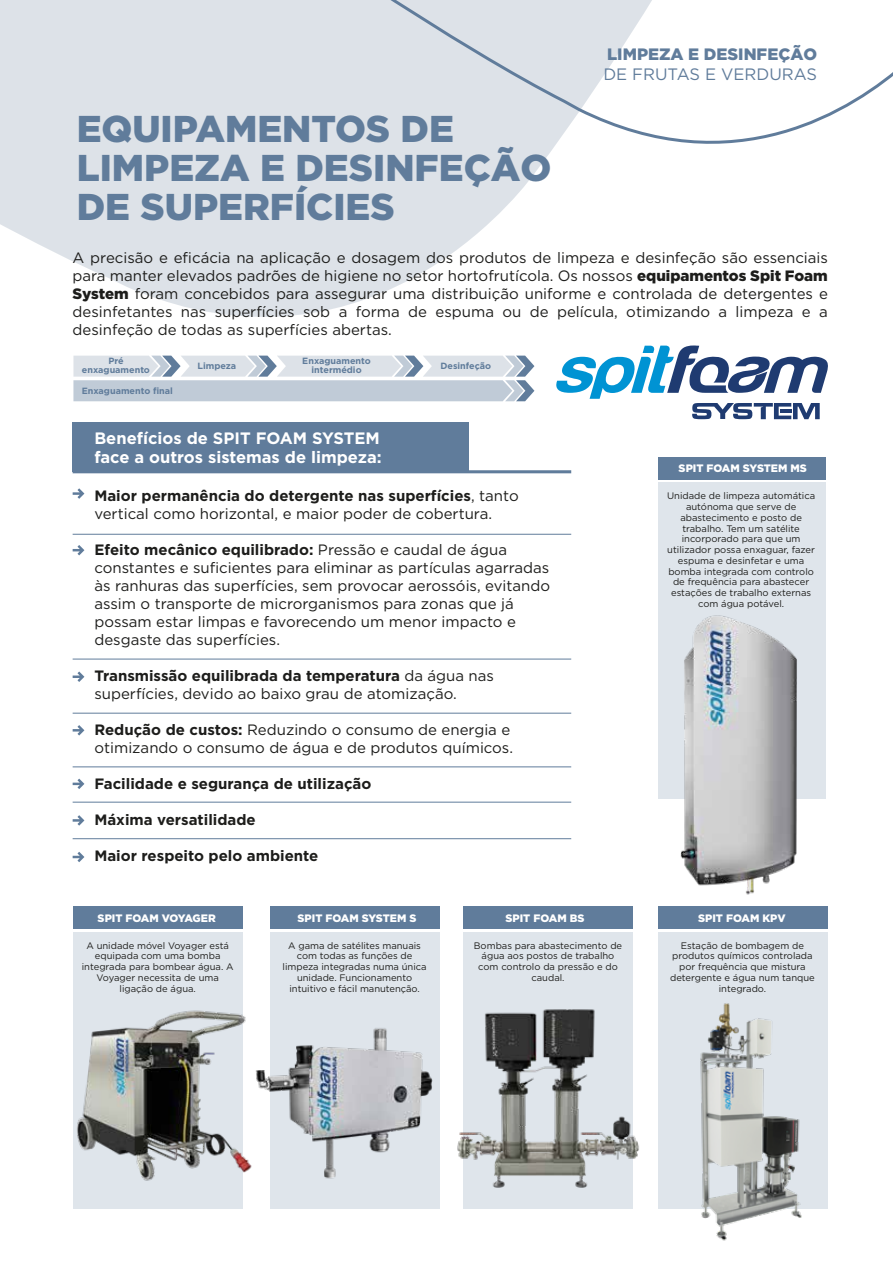
<style>
.page{position:relative;width:893px;height:1263px;background:#fff}
.page>*{position:absolute;margin:0;border:0;box-sizing:border-box;transform-origin:0 0}
.t1{font:900 37.35px/39.2px "Gotham";color:#607c9b}
.t2{font:700 16.5px/19.8px "Gotham";color:#fff}
.t3{font:900 16.5px "Gotham";color:#607c9b}
.t4{font:16.5px "Gotham";color:#607c9b}
.t5{font:15px/18px "Gotham";color:#1d1d1b}
.t6{font:700 15px "Gotham";color:#1d1d1b}
.t7{font:900 10.8px "Gotham";color:#fff}
.t8{font:9.45px/10.8px "Gotham";color:#1d1d1b;text-align:center}
.t9{font:700 9px/9px "Gotham";color:#607c9b;text-align:center}
.s1{font-weight:900}
.s2{font-weight:700}
</style>
<div class="page">
<svg style="left:0;top:0;width:524px;height:317px;background:#e1e6eb"></svg>
<div style="left:658px;top:457px;width:167px;height:23px;background:#607c9b"></div>
<div style="left:658px;top:482px;width:167px;height:317px;background:#dfe5eb"></div>
<div style="left:73px;top:422px;width:396px;height:50px;background:#607c9b"></div>
<hr style="left:73px;top:470px;width:498px;height:3px;background:#607c9b">
<svg style="left:73px;top:488px;width:11px;height:11px"></svg>
<svg style="left:73px;top:545px;width:11px;height:10px"></svg>
<svg style="left:73px;top:671px;width:11px;height:11px"></svg>
<svg style="left:73px;top:725px;width:11px;height:10px"></svg>
<svg style="left:73px;top:779px;width:11px;height:10px"></svg>
<svg style="left:73px;top:815px;width:11px;height:11px"></svg>
<svg style="left:73px;top:852px;width:11px;height:10px"></svg>
<svg style="left:361px;top:0;width:532px;height:187px"></svg>
<svg style="left:556px;top:345px;width:272px;height:74px"></svg>
<hr style="left:73px;top:534px;width:498px;height:1px;background:#607c9b">
<hr style="left:73px;top:659px;width:498px;height:1px;background:#607c9b">
<hr style="left:73px;top:713px;width:498px;height:1px;background:#607c9b">
<hr style="left:73px;top:766px;width:498px;height:1px;background:#607c9b">
<hr style="left:73px;top:802px;width:498px;height:1px;background:#607c9b">
<hr style="left:73px;top:838px;width:498px;height:1px;background:#607c9b">
<svg style="left:73px;top:356px;width:461px;height:45px;background:#ced6df"></svg>
<div style="left:270px;top:906px;width:169px;height:23px;background:#607c9b"></div>
<div style="left:270px;top:932px;width:169px;height:276px;background:#dfe5eb"></div>
<img style="left:680px;top:615px;width:117px;height:280px">
<img style="left:267px;top:1017px;width:173px;height:172px">
<div style="left:464px;top:906px;width:169px;height:23px;background:#607c9b"></div>
<div style="left:464px;top:932px;width:169px;height:276px;background:#dfe5eb"></div>
<div style="left:658px;top:906px;width:169px;height:23px;background:#607c9b"></div>
<div style="left:658px;top:932px;width:169px;height:276px;background:#dfe5eb"></div>
<div style="left:73px;top:906px;width:169px;height:23px;background:#607c9b"></div>
<div style="left:73px;top:932px;width:169px;height:276px;background:#dfe5eb"></div>
<img style="left:457px;top:1003px;width:182px;height:188px">
<img style="left:681px;top:1003px;width:139px;height:238px">
<img style="left:77px;top:1003px;width:190px;height:186px">
<p class="t3" style="left:607px;top:45px;width:212px">LIMPEZA E DESINFEÇÃO</p>
<p class="t4" style="left:603px;top:63px;width:215px">DE FRUTAS E VERDURAS</p>
<h1 class="t1" style="left:77px;top:109px;width:476px">EQUIPAMENTOS DE<br>LIMPEZA E DESINFEÇÃO<br>DE SUPERFÍCIES</h1>
<p class="t5" style="left:73px;top:248px;width:757px;text-align:justify">A precisão e eficácia na aplicação e dosagem dos produtos de limpeza e desinfeção são essenciais para manter elevados padrões de higiene no setor hortofrutícola. Os nossos <span class="s1">equipamentos Spit Foam System</span> foram concebidos para assegurar uma distribuição uniforme e controlada de detergentes e desinfetantes nas superfícies sob a forma de espuma ou de película, otimizando a limpeza e a desinfeção de todas as superfícies abertas.</p>
<p class="t9" style="left:82px;top:357px;width:70px">Pré enxaguamento</p>
<p class="t9" style="left:82px;top:386px;width:93px">Enxaguamento final</p>
<p class="t9" style="left:302px;top:357px;width:70px">Enxaguamento intermédio</p>
<p class="t9" style="left:197px;top:361px;width:40px">Limpeza</p>
<p class="t9" style="left:440px;top:361px;width:52px">Desinfeção</p>
<p class="t2" style="left:94px;top:428px;width:289px">Benefícios de SPIT FOAM SYSTEM face a outros sistemas de limpeza:</p>
<p class="t5" style="left:94px;top:487px;width:426px"><span class="s2">Maior permanência do detergente nas superfícies</span>, tanto vertical como horizontal, e maior poder de cobertura.</p>
<p class="t5" style="left:94px;top:541px;width:457px"><span class="s2">Efeito mecânico equilibrado:</span> Pressão e caudal de água constantes e suficientes para eliminar as partículas agarradas às ranhuras das superfícies, sem provocar aerossóis, evitando assim o transporte de microrganismos para zonas que já possam estar limpas e favorecendo um menor impacto e desgaste das superfícies.</p>
<p class="t5" style="left:94px;top:667px;width:401px"><span class="s2">Transmissão equilibrada da temperatura</span> da água nas superfícies, devido ao baixo grau de atomização.</p>
<p class="t5" style="left:94px;top:721px;width:420px"><span class="s2">Redução de custos:</span> Reduzindo o consumo de energia e otimizando o consumo de água e de produtos químicos.</p>
<p class="t6" style="left:94px;top:774px;width:278px">Facilidade e segurança de utilização</p>
<p class="t6" style="left:94px;top:810px;width:163px">Máxima versatilidade</p>
<p class="t6" style="left:94px;top:846px;width:226px">Maior respeito pelo ambiente</p>
<p class="t7" style="left:98px;top:912px;width:120px">SPIT FOAM VOYAGER</p>
<p class="t8" style="left:82px;top:940px;width:153px">A unidade móvel Voyager está equipada com uma bomba integrada para bombear água. A<br>Voyager necessita de uma ligação de água.</p>
<p class="t7" style="left:298px;top:912px;width:120px">SPIT FOAM SYSTEM S</p>
<p class="t8" style="left:283px;top:940px;width:145px">A gama de satélites manuais com todas as funções de limpeza integradas numa única unidade. Funcionamento intuitivo e fácil manutenção.</p>
<p class="t7" style="left:505px;top:912px;width:80px">SPIT FOAM BS</p>
<p class="t8" style="left:474px;top:940px;width:150px">Bombas para abastecimento de água aos postos de trabalho com controlo da pressão e do caudal.</p>
<p class="t7" style="left:679px;top:462px;width:130px">SPIT FOAM SYSTEM MS</p>
<p class="t8" style="left:667px;top:490px;width:150px">Unidade de limpeza automática autónoma que serve de abastecimento e posto de trabalho. Tem um satélite incorporado para que um utilizador possa enxaguar, fazer espuma e desinfetar e uma bomba integrada com controlo de frequência para abastecer estações de trabalho externas com água potável.</p>
<p class="t7" style="left:698px;top:912px;width:89px">SPIT FOAM KPV</p>
<p class="t8" style="left:670px;top:940px;width:146px">Estação de bombagem de produtos químicos controlada por frequência que mistura detergente e água num tanque integrado.</p>
</div>
